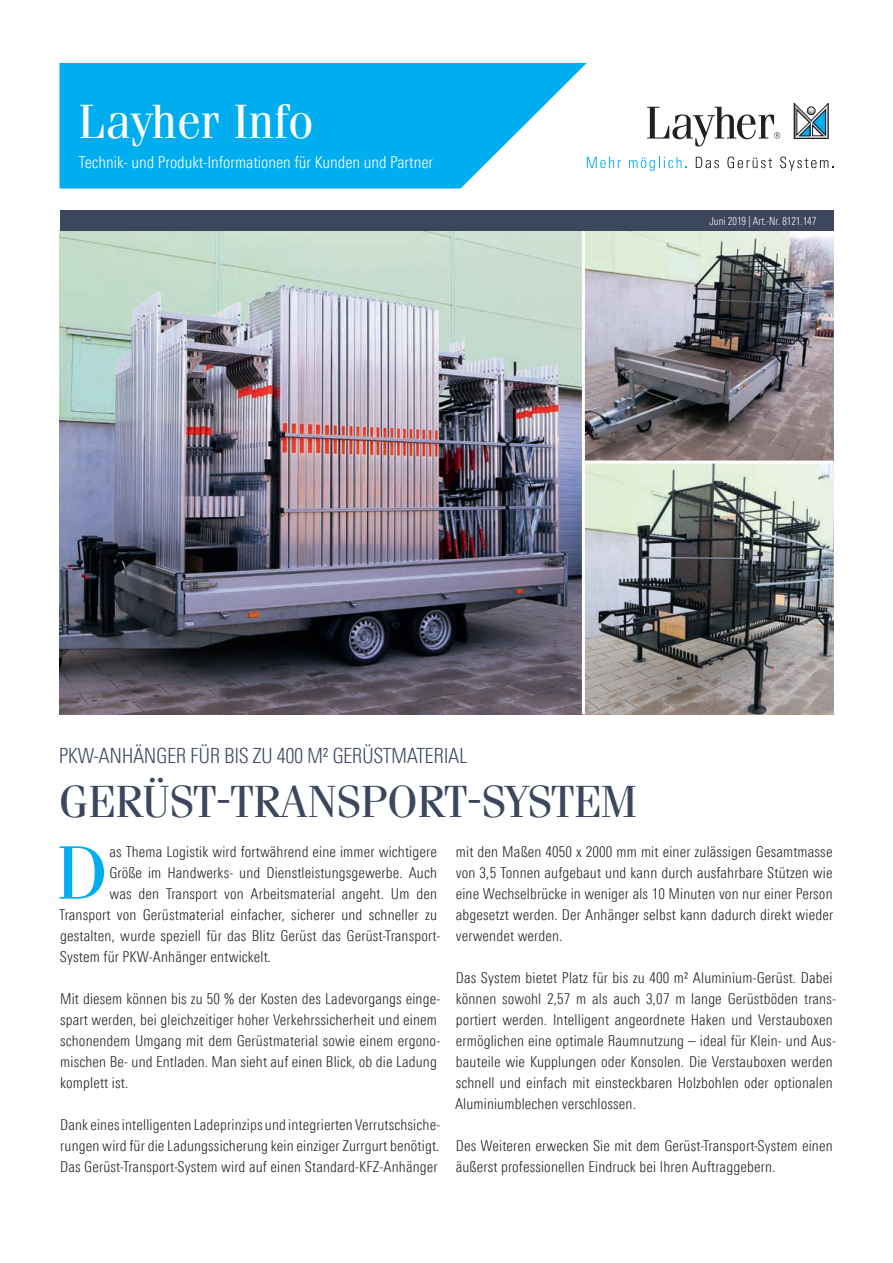
<style>
.page{position:relative;width:893px;height:1263px;background:#fff}
.page>*{position:absolute;margin:0;border:0;box-sizing:border-box;transform-origin:0 0}
.Fließtext_mit_Initia{font:75.75px "Fenice Pro ITC";color:#00aeef}
.t1{font:48px "Fenice Pro ITC";color:#fff}
.Head_01{font:45px "Fenice Pro ITC";letter-spacing:-.01em;color:#3c475e}
.Head_01-2{font:300 21px "Linotype Univers 320 Cn";letter-spacing:-.02em;color:#3c475e}
.t2{font:300 16.5px "Linotype Univers 320 Cn";color:#fff}
.Fließtext_mit_Initia-2{font:300 15px/21px "Linotype Univers 320 Cn";letter-spacing:.01em;color:#231f20}
.t3{font:300 11.25px "Linotype Univers 320 Cn";color:#fff;scale:.92 1}
</style>
<div class="page">
<svg style="left:60px;top:63px;width:527px;height:125px;background:#1eb7f0"></svg>
<svg style="left:794px;top:103px;width:34px;height:36px"></svg>
<svg style="left:587px;top:157px;width:34px;height:11px"></svg>
<svg style="left:629px;top:157px;width:57px;height:14px"></svg>
<svg style="left:696px;top:157px;width:23px;height:11px"></svg>
<svg style="left:727px;top:157px;width:45px;height:11px"></svg>
<svg style="left:780px;top:157px;width:53px;height:14px"></svg>
<svg style="left:647px;top:107px;width:133px;height:40px"></svg>
<div style="left:60px;top:210px;width:773px;height:21px;background:#3c475e"></div>
<img style="left:60px;top:231px;width:773px;height:483px">
<hr style="left:582px;top:231px;width:3px;height:483px;background:#fff">
<hr style="left:583px;top:461px;width:250px;height:3px;background:#fff">
<p class="t1" style="left:78px;top:92px;width:237px">Layher Info</p>
<p class="t2" style="left:79px;top:153px;width:356px">Technik- und Produkt-Informationen für Kunden und Partner</p>
<p class="t3" style="left:709px;top:215px;width:118px">Juni 2019 | Art.-Nr. 8121.147</p>
<p class="Head_01-2" style="left:59px;top:743px;width:410px">PKW-ANHÄNGER FÜR BIS ZU 400 M² GERÜSTMATERIAL</p>
<p class="Head_01" style="left:59px;top:774px;width:580px">GERÜST-TRANSPORT-SYSTEM</p>
<p class="Fließtext_mit_Initia" style="left:56px;top:826px;width:53px">D</p>
<p class="Fließtext_mit_Initia-2" style="left:110px;top:841px;width:329px">as Thema Logistik wird fortwährend eine immer wichtigere</p>
<p class="Fließtext_mit_Initia-2" style="left:456px;top:841px;width:379px;text-align:justify">mit den Maßen 4050 x 2000 mm mit einer zulässigen Gesamtmasse von 3,5 Tonnen aufgebaut und kann durch ausfahrbare Stützen wie eine Wechselbrücke in weniger als 10 Minuten von nur einer Person abgesetzt werden. Der Anhänger selbst kann dadurch direkt wieder verwendet werden.</p>
<p class="Fließtext_mit_Initia-2" style="left:455px;top:967px;width:382px">Das System bietet Platz für bis zu 400 m² Aluminium-Gerüst. Dabei können sowohl 2,57 m als auch 3,07 m lange Gerüstböden trans&shy;portiert werden. Intelligent angeordnete Haken und Verstauboxen ermöglichen eine optimale Raumnutzung – ideal für Klein- und Aus&shy;bauteile wie Kupplungen oder Konsolen. Die Verstauboxen werden schnell und einfach mit einsteckbaren Holzbohlen oder optionalen Aluminiumblechen verschlossen.</p>
<p class="Fließtext_mit_Initia-2" style="left:456px;top:1135px;width:378px">Des Weiteren erwecken Sie mit dem Gerüst-Transport-System einen äußerst professionellen Eindruck bei Ihren Auftraggebern.</p>
<p class="Fließtext_mit_Initia-2" style="left:109px;top:862px;width:329px">Größe im Handwerks- und Dienstleistungsgewerbe. Auch</p>
<p class="Fließtext_mit_Initia-2" style="left:110px;top:883px;width:329px">was den Transport von Arbeitsmaterial angeht. Um den</p>
<p class="Fließtext_mit_Initia-2" style="left:59px;top:904px;width:379px">Transport von Gerüstmaterial einfacher, sicherer und schneller zu</p>
<p class="Fließtext_mit_Initia-2" style="left:60px;top:925px;width:382px">gestalten, wurde speziell für das Blitz Gerüst das Gerüst-Transport-</p>
<p class="Fließtext_mit_Initia-2" style="left:60px;top:946px;width:213px">System für PKW-Anhänger entwickelt.</p>
<p class="Fließtext_mit_Initia-2" style="left:60px;top:988px;width:382px">Mit diesem können bis zu 50 % der Kosten des Ladevorgangs einge&shy;spart werden, bei gleichzeitiger hoher Verkehrssicherheit und einem schonendem Umgang mit dem Gerüstmaterial sowie einem ergono&shy;mischen Be- und Entladen. Man sieht auf einen Blick, ob die Ladung komplett ist.</p>
<p class="Fließtext_mit_Initia-2" style="left:60px;top:1114px;width:382px;text-align:justify">Dank eines intelligenten Ladeprinzips und integrierten Verrutschsiche&shy;rungen wird für die Ladungssicherung kein einziger Zurrgurt benötigt.<br>Das Gerüst-Transport-System wird auf einen Standard-KFZ-Anhänger</p>
</div>
